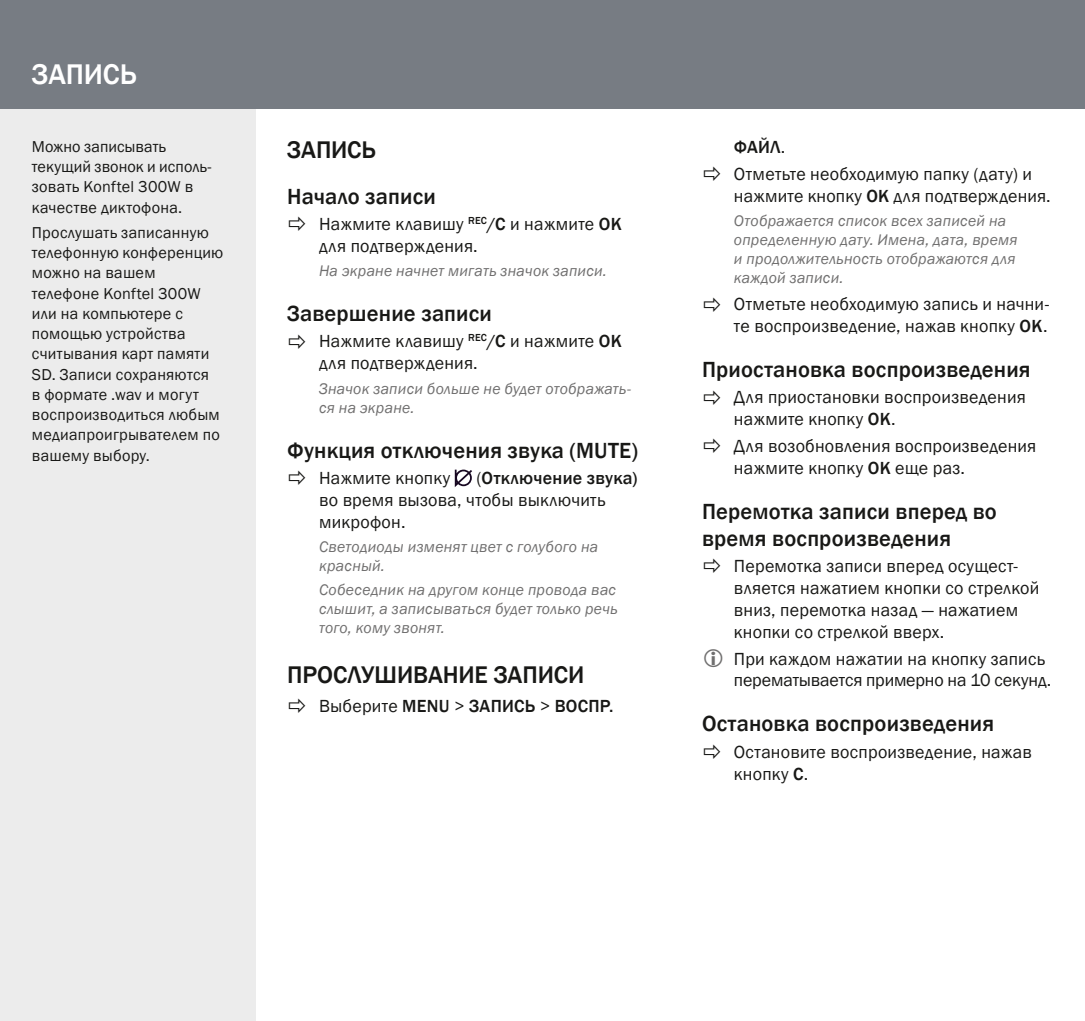
<style>
.page{position:relative;width:1085px;height:1021px;background:#fff}
.page>*{position:absolute;margin:0;border:0;box-sizing:border-box;transform-origin:0 0}
.Rubrik_1{font:500 29.25px "Franklin Gothic";letter-spacing:-.005em;color:#fff}
.Rubrik_2{font:500 24.75px "Franklin Gothic";letter-spacing:-.005em;color:#181816}
.Rubrik_3{font:500 22.5px/27px "Franklin Gothic";letter-spacing:.01em;color:#181816}
.Bröd_ih{font:18px/21.8px "Franklin Gothic";letter-spacing:.015em;color:#181816}
.Bröd_ih-2{font:500 18px "Franklin Gothic";letter-spacing:.015em;color:#181816}
.Bröd_marginal{font:16.2px/20.2px "Franklin Gothic";letter-spacing:.015em;color:#181816}
.Bröd_i_kommentar{font:italic 15.75px/19.1px "Franklin Gothic";letter-spacing:.015em;color:#706f6f}
.s1{font-weight:500}
.s2{font-weight:400}
</style>
<div class="page">
<div style="left:0;top:0;width:255px;height:1020px;background:#ececec"></div>
<div style="left:0;top:0;width:1084px;height:108px;background:#777c83"></div>
<svg style="left:454px;top:469px;width:18px;height:18px"></svg>
<p class="Rubrik_1" style="left:32px;top:56px;width:106px">Запись</p>
<p class="Bröd_marginal" style="left:32px;top:136px;width:181px">Можно записывать текущий звонок и исполь&shy;зовать Konftel 300W в качестве диктофона.</p>
<p class="Bröd_marginal" style="left:32px;top:223px;width:193px">Прослушать записанную телефонную конференцию можно на вашем телефоне Konftel 300W или на компьютере с помощью устройства считывания карт памяти<br>SD. Записи сохраняются<br>в формате .wav и могут воспроизводиться любым медиапроигрывателем по вашему выбору.</p>
<p class="Rubrik_2" style="left:287px;top:134px;width:90px">Запись</p>
<p class="Rubrik_3" style="left:287px;top:183px;width:150px">Начало записи</p>
<p class="Bröd_ih" style="left:319px;top:214px;width:304px">Нажмите клавишу <sup>REC</sup><span class="s1">/C</span> и нажмите <span class="s1">OK </span>для подтверждения.</p>
<p class="Bröd_i_kommentar" style="left:319px;top:262px;width:289px">На экране начнет мигать значок записи.</p>
<p class="Rubrik_3" style="left:287px;top:300px;width:206px">Завершение записи</p>
<p class="Bröd_ih" style="left:319px;top:331px;width:304px">Нажмите клавишу <sup>REC</sup><span class="s1">/C</span> и нажмите <span class="s1">OK </span>для подтверждения.</p>
<p class="Bröd_i_kommentar" style="left:319px;top:379px;width:313px">Значок записи больше не будет отображать&shy;ся на экране.</p>
<p class="Rubrik_3" style="left:287px;top:437px;width:352px">Функция отключения звука (MUTE)</p>
<p class="Bröd_ih" style="left:319px;top:467px;width:133px">Нажмите кнопку</p>
<p class="Bröd_ih" style="left:319px;top:467px;width:320px;text-indent:157px">(<span class="s1">Отключение звука) </span>во время вызова, чтобы выключить микрофон.</p>
<p class="Bröd_i_kommentar" style="left:319px;top:537px;width:281px">Светодиоды изменят цвет с голубого на красный.</p>
<p class="Bröd_i_kommentar" style="left:319px;top:580px;width:300px;text-align:justify">Собеседник на другом конце провода вас слышит, а записываться будет только речь того, кому звонят.</p>
<p class="Rubrik_2" style="left:287px;top:660px;width:16px">Про</p>
<p class="Rubrik_2" style="left:333px;top:660px;width:252px">слушивание записи</p>
<p class="Bröd_ih-2" style="left:319px;top:694px;width:173px"><span class="s2">Выберите</span> MENU <span class="s2">&gt;</span> ЗАПИСЬ</p>
<p class="Bröd_ih-2" style="left:539px;top:694px;width:75px"><span class="s2">&gt;</span> ВОСП Р.</p>
<p class="Bröd_ih-2" style="left:733px;top:136px;width:53px">ФАЙЛ<span class="s2">.</span></p>
<p class="Bröd_ih" style="left:733px;top:163px;width:318px">Отметьте необходимую папку (дату) и нажмите кнопку <span class="s1">OK</span> для подтверждения.</p>
<p class="Bröd_i_kommentar" style="left:733px;top:211px;width:285px">Отображается список всех записей на определенную дату. Имена, дата, время и продолжительность отображаются для каждой записи.</p>
<p class="Bröd_ih" style="left:733px;top:294px;width:317px">Отметьте необходимую запись и начни&shy;те воспроизведение, нажав кнопку <span class="s1">OK</span>.</p>
<p class="Rubrik_3" style="left:702px;top:356px;width:330px">Приостановка воспроизведения</p>
<p class="Bröd_ih" style="left:733px;top:387px;width:293px">Для приостановки воспроизведения нажмите кнопку <span class="s1">OK</span>.</p>
<p class="Bröd_ih" style="left:733px;top:435px;width:304px">Для возобновления воспроизведения нажмите кнопку <span class="s1">OK</span> еще раз.</p>
<p class="Rubrik_3" style="left:702px;top:498px;width:296px">Перемотка записи вперед во время воспроизведения</p>
<p class="Bröd_ih" style="left:733px;top:555px;width:307px">Перемотка записи вперед осущест&shy;вляется нажатием кнопки со стрелкой вниз, перемотка назад — нажатием кнопки со стрелкой вверх.</p>
<p class="Bröd_ih" style="left:733px;top:648px;width:319px">При каждом нажатии на кнопку запись перематывается примерно на 10 секунд.</p>
<p class="Rubrik_3" style="left:702px;top:710px;width:293px">Остановка воспроизведения</p>
<p class="Bröd_ih" style="left:733px;top:741px;width:299px">Остановите воспроизведение, нажав кнопку <span class="s1">C</span>.</p>
</div>
